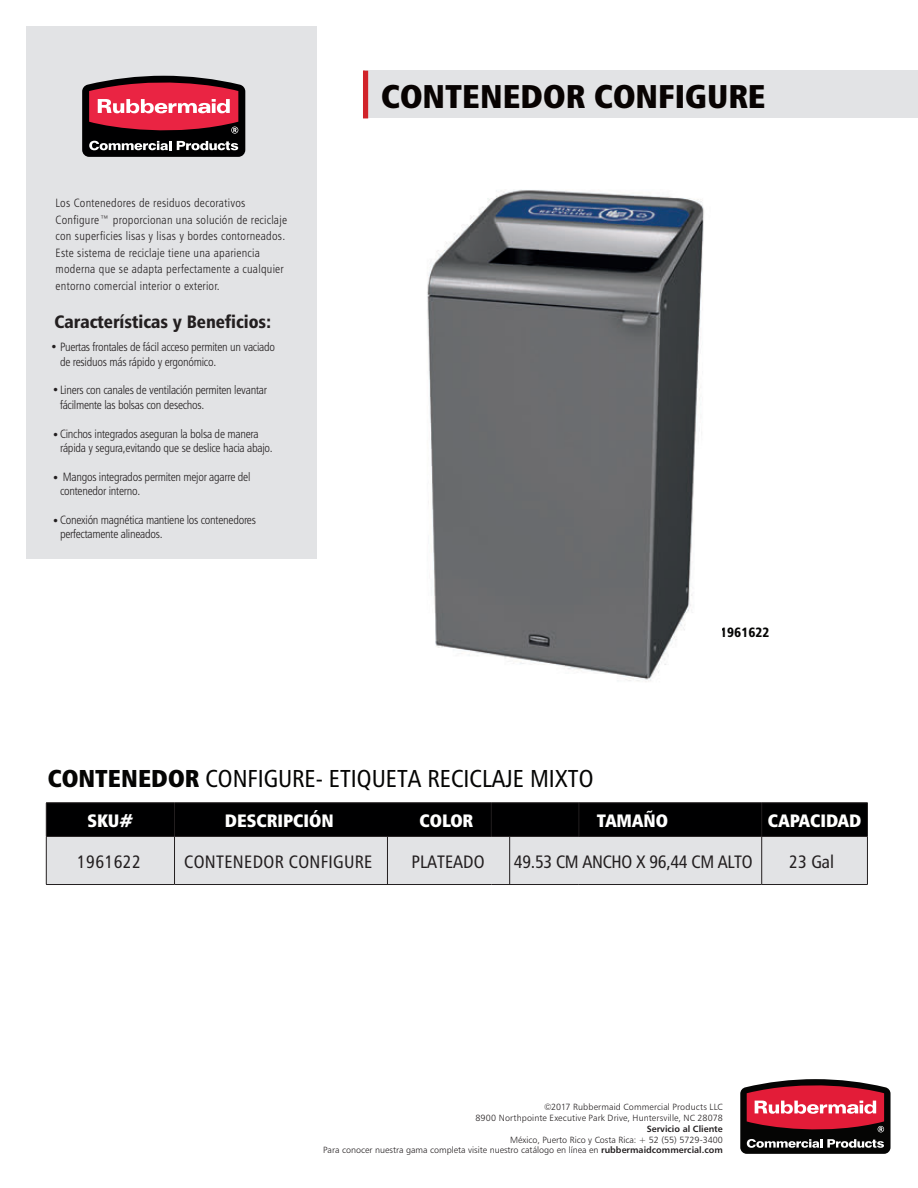
<style>
.page{position:relative;width:918px;height:1188px;background:#fff}
.page>*{position:absolute;margin:0;border:0;box-sizing:border-box;transform-origin:0 0}
.t1{font:33px "Humanist 777 BT Extra Black Cond B";color:#080302}
.t2{font:24.45px "Humanist 777 BT Roman Condensed B";color:#050504}
.t3{font:18px "Humanist 777 BT Roman Condensed B";letter-spacing:.01em;color:#231f20}
.t4{font:18px "Humanist 777 BT Extra Black Cond B";color:#fff}
.t5{font:18px "Humanist 777 BT Black Condensed B";color:#231f20}
.t6{font:18px "Humanist 777 BT Roman Condensed B";letter-spacing:-.02em;color:#231f20}
.t7{font:13.5px "Humanist 777 BT Black Condensed B";color:#050504}
.t8{font:12px/14.4px "Humanist 777 BT Light Condensed B";letter-spacing:-.02em;color:#231f20}
.t9{font:12px/16.5px "Humanist 777 BT Light Condensed B";letter-spacing:.02em;color:#231f20}
.t10{font:9px/10.8px "Humanist 777 BT Light B";color:#231f20;text-align:right}
.t11{font:9px "Humanist 777 BT Bold B";color:#231f20}
.s1{font-family:"Humanist 777 BT Extra Black Cond B"}
.s2{font-family:"Humanist 777 BT Bold B"}
</style>
<div class="page">
<div style="left:366px;top:71px;width:552px;height:47px;background:#e2e3e5"></div>
<div style="left:363px;top:71px;width:5px;height:47px;background:#d1232a"></div>
<svg style="left:740px;top:1079px;width:151px;height:75px;background:#893944"></svg>
<div style="left:26px;top:26px;width:291px;height:533px;background:#e2e3e5"></div>
<svg style="left:82px;top:75px;width:163px;height:82px;background:#893946"></svg>
<svg style="left:47px;top:804px;width:820px;height:80px;background:#868788"></svg>
<hr style="left:46px;top:803px;width:129px;height:1px;background:#231f20">
<hr style="left:46px;top:803px;width:1px;height:33px;background:#231f20">
<hr style="left:175px;top:803px;width:316px;height:1px;background:#231f20">
<hr style="left:174px;top:803px;width:1px;height:33px;background:#231f20">
<hr style="left:491px;top:803px;width:88px;height:1px;background:#231f20">
<hr style="left:491px;top:803px;width:1px;height:33px;background:#231f20">
<hr style="left:579px;top:803px;width:183px;height:1px;background:#231f20">
<hr style="left:579px;top:803px;width:1px;height:33px;background:#231f20">
<hr style="left:762px;top:803px;width:106px;height:1px;background:#231f20">
<hr style="left:761px;top:803px;width:1px;height:33px;background:#231f20">
<hr style="left:867px;top:803px;width:1px;height:33px;background:#231f20">
<hr style="left:46px;top:836px;width:129px;height:1px;background:#231f20">
<hr style="left:46px;top:837px;width:1px;height:47px;background:#231f20">
<hr style="left:175px;top:836px;width:316px;height:1px;background:#231f20">
<hr style="left:174px;top:837px;width:1px;height:47px;background:#231f20">
<hr style="left:491px;top:836px;width:88px;height:1px;background:#231f20">
<hr style="left:387px;top:837px;width:1px;height:47px;background:#231f20">
<hr style="left:579px;top:836px;width:183px;height:1px;background:#231f20">
<hr style="left:509px;top:837px;width:1px;height:47px;background:#231f20">
<hr style="left:762px;top:836px;width:106px;height:1px;background:#231f20">
<hr style="left:761px;top:837px;width:1px;height:47px;background:#231f20">
<hr style="left:867px;top:837px;width:1px;height:47px;background:#231f20">
<hr style="left:46px;top:884px;width:129px;height:1px;background:#231f20">
<hr style="left:175px;top:884px;width:316px;height:1px;background:#231f20">
<hr style="left:491px;top:884px;width:88px;height:1px;background:#231f20">
<hr style="left:579px;top:884px;width:183px;height:1px;background:#231f20">
<hr style="left:762px;top:884px;width:106px;height:1px;background:#231f20">
<img style="left:427px;top:190px;width:277px;height:492px">
<p class="t9" style="left:56px;top:195px;width:233px">Los Contenedores de residuos decorativos Configure™ proporcionan una solución de reciclaje con superficies lisas y lisas y bordes contorneados.<br>Este sistema de reciclaje tiene una apariencia moderna que se adapta perfectamente a cualquier entorno comercial interior o exterior.</p>
<h3 class="t5" style="left:54px;top:310px;width:219px">Características y Beneficios:</h3>
<p class="t8" style="left:60px;top:340px;width:216px;text-indent:-10px">• Puertas frontales de fácil acceso permiten un vaciado de residuos más rápido y ergonómico.</p>
<p class="t8" style="left:60px;top:383px;width:208px;text-indent:-8px">•Liners con canales de ventilación permiten levantar fácilmente las bolsas con desechos.</p>
<p class="t8" style="left:60px;top:426px;width:214px">Cinchos integrados aseguran la bolsa de manera rápida y segura,evitando que se deslice hacia abajo.</p>
<p class="t8" style="left:60px;top:469px;width:192px;text-indent:-8px">• Mangos integrados permiten mejor agarre del contenedor interno.</p>
<p class="t8" style="left:60px;top:512px;width:197px;text-indent:-8px">•Conexión magnética mantiene los contenedores perfectamente alineados.</p>
<p class="t8" style="left:52px;top:427px;width:9px">•</p>
<h1 class="t1" style="left:381px;top:75px;width:386px">CONTENEDOR CONFIGURE</h1>
<p class="t7" style="left:720px;top:624px;width:51px">1961622</p>
<h2 class="t2" style="left:48px;top:763px;width:547px"><span class="s1">CONTENEDOR</span> CONFIGURE- ETIQUETA RECICLAJE MIXTO</h2>
<h3 class="t4" style="left:87px;top:809px;width:47px">SKU#</h3>
<h3 class="t4" style="left:225px;top:809px;width:111px">DESCRIPCIÓN</h3>
<h3 class="t4" style="left:419px;top:809px;width:55px">COLOR</h3>
<h3 class="t4" style="left:597px;top:809px;width:73px">TAMAÑO</h3>
<h3 class="t4" style="left:768px;top:809px;width:95px">CAPACIDAD</h3>
<h3 class="t3" style="left:77px;top:850px;width:65px">1961622</h3>
<h3 class="t3" style="left:184px;top:851px;width:190px">CONTENEDOR CONFIGURE</h3>
<h3 class="t3" style="left:412px;top:850px;width:75px">PLATEADO</h3>
<h3 class="t3" style="left:789px;top:850px;width:46px">23 Gal</h3>
<h3 class="t6" style="left:514px;top:851px;width:240px">49.53 CM ANCHO X 96,44 CM ALTO</h3>
<p class="t10" style="left:475px;top:1102px;width:249px">©2017 Rubbermaid Commercial Products LLC<br>8900 Northpointe Executive Park Drive, Huntersville, NC 28078</p>
<p class="t11" style="left:647px;top:1123px;width:78px">Servicio al Cliente</p>
<p class="t10" style="left:323px;top:1134px;width:401px">México, Puerto Rico y Costa Rica: + 52 (55) 5729-3400<br>Para conocer nuestra gama completa visite nuestro catálogo en línea en <span class="s2">rubbermaidcommercial.com</span></p>
</div>
